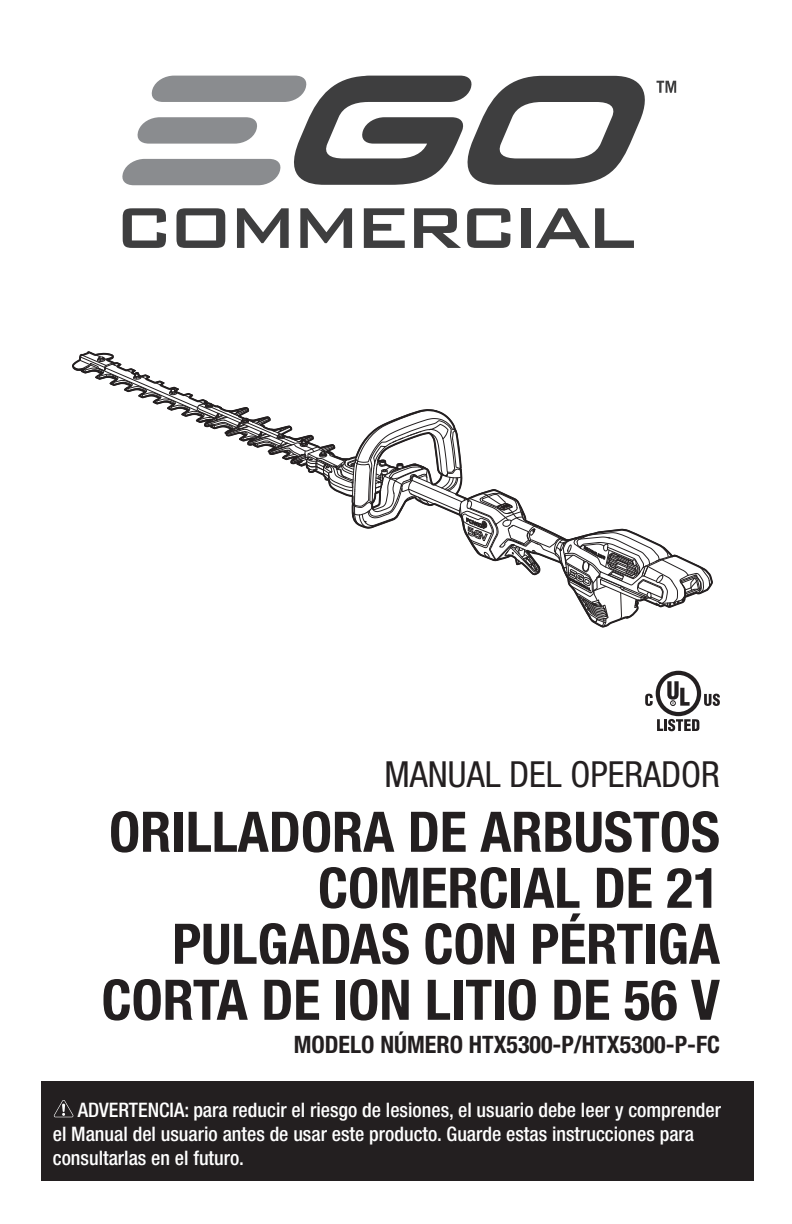
<style>
.page{position:relative;width:792px;height:1224px;background:#fff}
.page>*{position:absolute;margin:0;border:0;box-sizing:border-box;transform-origin:0 0}
.t1{font:500 76.8px "Bank Gothic BT";letter-spacing:-.1em;color:#3e3e3f}
.t2{font:700 condensed 56px/56px "Helvetica Neue LT Std";color:#231f20;text-align:right}
.t3{font:condensed 36px "Helvetica Neue LT Std";color:#231f20}
.t4{font:700 condensed 24px "Helvetica Neue LT Std";color:#231f20}
.t5{font:500 condensed 20px/24px "Helvetica Neue LT Std";color:#fff}
</style>
<div class="page">
<svg style="left:645px;top:671px;width:75px;height:60px"></svg>
<div style="left:41px;top:1081px;width:713px;height:100px;background:#231f20"></div>
<svg style="left:54px;top:1100px;width:19px;height:17px"></svg>
<svg style="left:122px;top:76px;width:554px;height:109px"></svg>
<svg style="left:72px;top:351px;width:641px;height:277px"></svg>
<h1 class="t1" style="left:113px;top:186px;width:525px">COMMERCIAL</h1>
<h3 class="t3" style="left:385px;top:753px;width:337px">MANUAL DEL OPERADOR</h3>
<h2 class="t2" style="left:102px;top:803px;width:620px">ORILLADORA DE ARBUSTOS<br>COMERCIAL DE 21<br>PULGADAS CON PÉRTIGA<br>CORTA DE ION LITIO DE 56 V</h2>
<p class="t4" style="left:294px;top:1030px;width:428px">MODELO NÚMERO HTX5300-P/HTX5300-P-FC</p>
<p class="t5" style="left:53px;top:1097px;width:670px;text-indent:25px">ADVERTENCIA: para reducir el riesgo de lesiones, el usuario debe leer y comprender el Manual del usuario antes de usar este producto. Guarde estas instrucciones para consultarlas en el futuro.</p>
</div>
